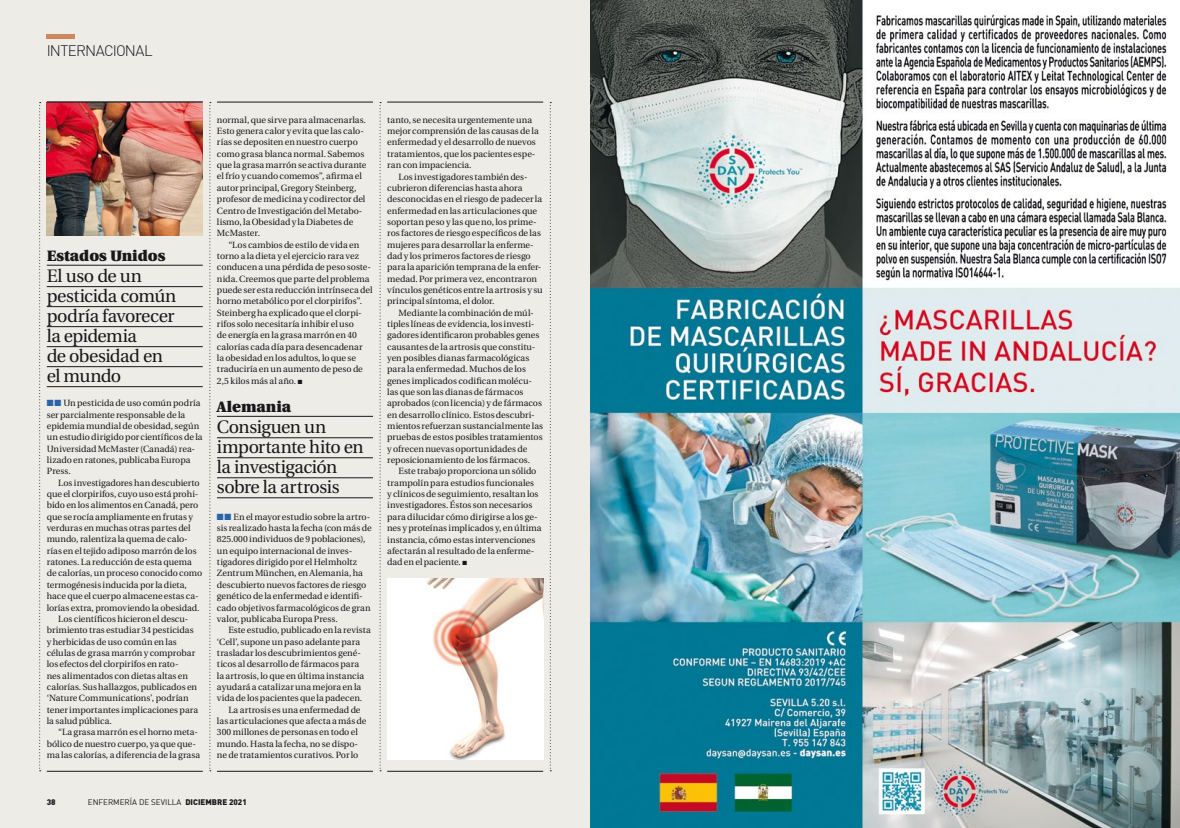
<style>
.page{position:relative;width:1180px;height:828px;background:#fff}
.page>*{position:absolute;margin:0;border:0;box-sizing:border-box;transform-origin:0 0}
.t1{font:18px/20px "Utopia";letter-spacing:-.025em;color:#1a171c}
.t2{font:900 15px "Utopia";color:#1a171c}
.t3{font:300 15px "DIN";letter-spacing:-.05em;color:#1a171c}
.t4{font:9px/11.3px "Utopia";color:#1a171c}
.t5{font:8px "DIN";color:#1a171c}
.t6{font:900 8px "DIN";color:#1a171c}
.s1{color:#2964a9}
.s2{font-weight:900}
</style>
<div class="page">
<div style="left:0;top:0;width:590px;height:828px;background:#edece6"></div>
<img style="left:590px;top:0;width:589px;height:828px">
<hr style="left:47px;top:771px;width:156px;height:1px;background:#1a171c">
<hr style="left:217px;top:771px;width:156px;height:1px;background:#1a171c">
<hr style="left:387px;top:771px;width:156px;height:1px;background:#1a171c">
<svg style="left:209px;top:102px;width:2px;height:669px"></svg>
<svg style="left:549px;top:102px;width:2px;height:669px"></svg>
<svg style="left:39px;top:102px;width:2px;height:669px"></svg>
<img style="left:47px;top:103px;width:156px;height:132px">
<hr style="left:47px;top:102px;width:156px;height:1px;background:#1a171c">
<svg style="left:379px;top:102px;width:2px;height:669px"></svg>
<hr style="left:47px;top:265px;width:156px;height:1px;background:#1a171c">
<hr style="left:47px;top:286px;width:156px;height:1px;background:#1a171c">
<hr style="left:47px;top:306px;width:156px;height:1px;background:#1a171c">
<hr style="left:47px;top:326px;width:156px;height:1px;background:#1a171c">
<hr style="left:47px;top:346px;width:156px;height:1px;background:#1a171c">
<hr style="left:47px;top:366px;width:156px;height:1px;background:#1a171c">
<hr style="left:47px;top:386px;width:156px;height:1px;background:#1a171c">
<hr style="left:217px;top:416px;width:156px;height:1px;background:#1a171c">
<hr style="left:217px;top:437px;width:156px;height:1px;background:#1a171c">
<hr style="left:217px;top:457px;width:156px;height:1px;background:#1a171c">
<hr style="left:217px;top:477px;width:156px;height:1px;background:#1a171c">
<hr style="left:217px;top:497px;width:156px;height:1px;background:#1a171c">
<hr style="left:217px;top:102px;width:156px;height:1px;background:#1a171c">
<hr style="left:387px;top:102px;width:156px;height:1px;background:#1a171c">
<img style="left:387px;top:578px;width:156px;height:182px">
<hr style="left:47px;top:34px;width:28px;height:4px;background:#cf875e">
<h2 class="t3" style="left:47px;top:42px;width:107px">INTERNACIONAL</h2>
<h2 class="t2" style="left:47px;top:247px;width:120px">Estados Unidos</h2>
<h1 class="t1" style="left:47px;top:266px;width:131px">El uso de un pesticida común podría favorecer la epidemia<br>de obesidad en el mundo</h1>
<p class="t4" style="left:47px;top:398px;width:157px"><span class="s1">■■</span> Un pesticida de uso común podría ser parcialmente responsable de la epidemia mundial de obesidad, según un estudio dirigido por científicos de la<br>Universidad McMaster (Canadá) rea&shy;lizado en ratones, publicaba Europa<br>Press.</p>
<p class="t4" style="left:58px;top:477px;width:143px">Los investigadores han descubierto</p>
<p class="t4" style="left:47px;top:488px;width:153px">que el clorpirifos, cuyo uso está prohi-</p>
<p class="t4" style="left:47px;top:500px;width:153px">bido en los alimentos en Canadá, pero</p>
<p class="t4" style="left:47px;top:511px;width:148px">que se rocía ampliamente en frutas y</p>
<p class="t4" style="left:47px;top:522px;width:145px">verduras en muchas otras partes del</p>
<p class="t4" style="left:47px;top:534px;width:142px">mundo, ralentiza la quema de calo-</p>
<p class="t4" style="left:47px;top:545px;width:151px">rías en el tejido adiposo marrón de los</p>
<p class="t4" style="left:47px;top:556px;width:146px">ratones. La reducción de esta quema</p>
<p class="t4" style="left:47px;top:568px;width:157px">de calorías, un proceso conocido como</p>
<p class="t4" style="left:47px;top:579px;width:142px">termogénesis inducida por la dieta,</p>
<p class="t4" style="left:47px;top:590px;width:153px">hace que el cuerpo almacene estas ca-</p>
<p class="t4" style="left:47px;top:602px;width:154px">lorías extra, promoviendo la obesidad.</p>
<p class="t4" style="left:58px;top:613px;width:132px">Los científicos hicieron el descu-</p>
<p class="t4" style="left:47px;top:624px;width:148px">brimiento tras estudiar 34 pesticidas</p>
<p class="t4" style="left:47px;top:636px;width:131px">y herbicidas de uso común en las</p>
<p class="t4" style="left:47px;top:647px;width:150px">células de grasa marrón y comprobar</p>
<p class="t4" style="left:47px;top:658px;width:133px">los efectos del clorpirifos en rato-</p>
<p class="t4" style="left:47px;top:670px;width:143px">nes alimentados con dietas altas en</p>
<p class="t4" style="left:47px;top:681px;width:152px">calorías. Sus hallazgos, publicados en</p>
<p class="t4" style="left:47px;top:692px;width:143px">‘Nature Communications’, podrían</p>
<p class="t4" style="left:47px;top:704px;width:153px">tener importantes implicaciones para</p>
<p class="t4" style="left:47px;top:715px;width:67px">la salud pública.</p>
<p class="t4" style="left:58px;top:727px;width:141px">“La grasa marrón es el horno meta-</p>
<p class="t4" style="left:47px;top:738px;width:151px">bólico de nuestro cuerpo, ya que que-</p>
<p class="t4" style="left:47px;top:749px;width:155px">ma las calorías, a diferencia de la grasa</p>
<p class="t4" style="left:217px;top:114px;width:151px">normal, que sirve para almacenarlas.<br>Esto genera calor y evita que las calo&shy;rías se depositen en nuestro cuerpo como grasa blanca normal. Sabemos que la grasa marrón se activa durante el frío y cuando comemos”, afirma el autor principal, Gregory Steinberg, profesor de medicina y codirector del Centro de Investigación del Metabo&shy;lismo, la Obesidad y la Diabetes de McMaster.</p>
<p class="t4" style="left:217px;top:239px;width:157px;text-indent:11px">“Los cambios de estilo de vida en torno a la dieta y el ejercicio rara vez conducen a una pérdida de peso soste&shy;nida. Creemos que parte del problema puede ser esta reducción intrínseca del horno metabólico por el clorpirifos”.<br>Steinberg ha explicado que el clorpi&shy;rifos solo necesitaría inhibir el uso<br>de energía en la grasa marrón en 40 calorías cada día para desencadenar<br>la obesidad en los adultos, lo que se traduciría en un aumento de peso de 2,5 kilos más al año. ■</p>
<h2 class="t2" style="left:217px;top:398px;width:76px">Alemania</h2>
<h1 class="t1" style="left:217px;top:417px;width:148px">Consiguen un importante hito en la investigación sobre la artrosis</h1>
<p class="t4" style="left:217px;top:511px;width:156px"><span class="s1">■■</span> En el mayor estudio sobre la artro&shy;sis realizado hasta la fecha (con más de 825.000 individuos de 9 poblaciones), un equipo internacional de inves&shy;tigadores dirigido por el Helmholtz Zentrum München, en Alemania, ha descubierto nuevos factores de riesgo genético de la enfermedad e identifi&shy;cado objetivos farmacológicos de gran valor, publicaba Europa Press.</p>
<p class="t4" style="left:228px;top:624px;width:144px">Este estudio, publicado en la revista</p>
<p class="t4" style="left:217px;top:636px;width:145px">‘Cell’, supone un paso adelante para</p>
<p class="t4" style="left:217px;top:647px;width:145px">trasladar los descubrimientos gené-</p>
<p class="t4" style="left:217px;top:658px;width:144px">ticos al desarrollo de fármacos para</p>
<p class="t4" style="left:217px;top:670px;width:148px">la artrosis, lo que en última instancia</p>
<p class="t4" style="left:217px;top:681px;width:146px">ayudará a catalizar una mejora en la</p>
<p class="t4" style="left:217px;top:692px;width:147px">vida de los pacientes que la padecen.</p>
<p class="t4" style="left:228px;top:704px;width:134px">La artrosis es una enfermedad de</p>
<p class="t4" style="left:217px;top:715px;width:151px">las articulaciones que afecta a más de</p>
<p class="t4" style="left:217px;top:727px;width:142px">300 millones de personas en todo el</p>
<p class="t4" style="left:217px;top:738px;width:143px">mundo. Hasta la fecha, no se dispo-</p>
<p class="t4" style="left:217px;top:749px;width:143px">ne de tratamientos curativos. Por lo</p>
<p class="t4" style="left:387px;top:114px;width:153px">tanto, se necesita urgentemente una mejor comprensión de las causas de la enfermedad y el desarrollo de nuevos tratamientos, que los pacientes espe&shy;ran con impaciencia.</p>
<p class="t4" style="left:387px;top:171px;width:157px;text-indent:11px">Los investigadores también des&shy;cubrieron diferencias hasta ahora desconocidas en el riesgo de padecer la enfermedad en las articulaciones que soportan peso y las que no, los prime&shy;ros factores de riesgo específicos de las mujeres para desarrollar la enferme&shy;dad y los primeros factores de riesgo para la aparición temprana de la enfer&shy;medad. Por primera vez, encontraron vínculos genéticos entre la artrosis y su principal síntoma, el dolor.</p>
<p class="t4" style="left:387px;top:307px;width:157px;text-indent:11px">Mediante la combinación de múl&shy;tiples líneas de evidencia, los investi&shy;gadores identificaron probables genes causantes de la artrosis que constitu&shy;yen posibles dianas farmacológicas para la enfermedad. Muchos de los genes implicados codifican molécu&shy;las que son las dianas de fármacos aprobados (con licencia) y de fármacos en desarrollo clínico. Estos descubri&shy;mientos refuerzan sustancialmente las pruebas de estos posibles tratamientos y ofrecen nuevas oportunidades de reposicionamiento de los fármacos.</p>
<p class="t4" style="left:387px;top:466px;width:156px;text-indent:11px">Este trabajo proporciona un sólido trampolín para estudios funcionales<br>y clínicos de seguimiento, resaltan los investigadores. Éstos son necesarios para dilucidar cómo dirigirse a los ge&shy;nes y proteínas implicados y, en última instancia, cómo estas intervenciones afectarán al resultado de la enferme&shy;dad en el paciente. ■</p>
<p class="t6" style="left:47px;top:797px;width:10px">38</p>
<p class="t5" style="left:88px;top:797px;width:160px">ENFERMERÍA DE SEVILLA <span class="s2">DICIEMBRE 2021</span></p>
</div>
